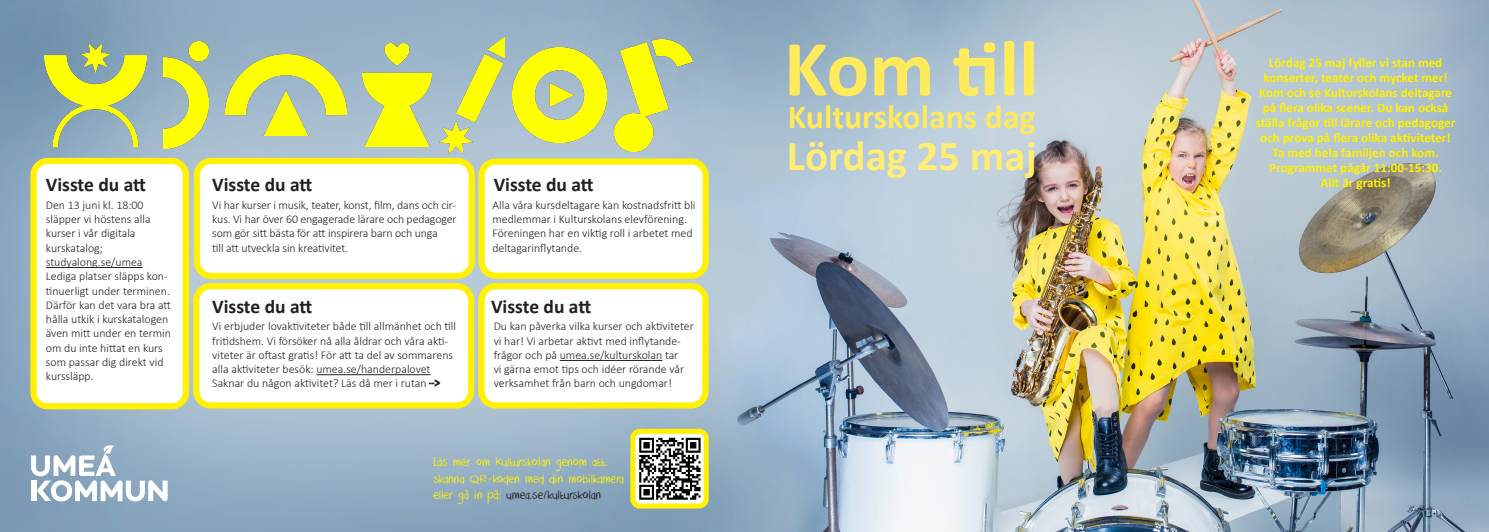
<style>
.page{position:relative;width:1489px;height:532px;background:#fff}
.page>*{position:absolute;margin:0;border:0;box-sizing:border-box;transform-origin:0 0}
.t1{font:700 80px "Calibri";color:#ffea5b}
.t2{font:700 42.75px "Calibri";color:#ffed74}
.t3{font:700 33.75px "Calibri";color:#ffea5b}
.t4{font:700 19.5px "Calibri";color:#231f20}
.t5{font:13.75px/16.5px "DK Crayon Crumble";color:#fff101}
.t6{font:700 13.12px/15px "Calibri";color:#fff101;text-align:center}
.t7{font:300 11.88px/14.2px "Calibri";color:#231f20}
.s1{font-family:"Bauhaus 93";font-weight:400}
.s2{color:#231f20}
</style>
<div class="page">
<img style="left:0;top:0;width:1488px;height:531px">
<svg style="left:1170px;top:159px;width:269px;height:51px;background:#b6b6a2"></svg>
<svg style="left:31px;top:443px;width:137px;height:58px"></svg>
<img style="left:636px;top:434px;width:66px;height:68px">
<div style="left:630px;top:428px;width:78px;height:80px;border:5px solid #fff101;border-radius:7px"></div>
<img style="left:439px;top:37px;width:65px;height:116px">
<img style="left:512px;top:48px;width:95px;height:94px">
<img style="left:614px;top:39px;width:78px;height:112px">
<img style="left:44px;top:44px;width:103px;height:102px">
<img style="left:163px;top:42px;width:46px;height:106px">
<img style="left:362px;top:44px;width:69px;height:102px">
<img style="left:225px;top:54px;width:121px;height:82px">
<div style="left:33px;top:161px;width:153px;height:245px;background:#fff;border-radius:14px"></div>
<div style="left:30px;top:158px;width:159px;height:251px;border:6px solid #fff101;border-radius:14px"></div>
<div style="left:196px;top:286px;width:275px;height:119px;background:#fff;border-radius:14px"></div>
<div style="left:193px;top:283px;width:281px;height:125px;border:6px solid #fff101;border-radius:14px"></div>
<div style="left:197px;top:161px;width:274px;height:115px;background:#fff;border-radius:14px"></div>
<div style="left:194px;top:158px;width:281px;height:121px;border:6px solid #fff101;border-radius:14px"></div>
<div style="left:481px;top:161px;width:224px;height:114px;background:#fff;border-radius:14px"></div>
<div style="left:478px;top:158px;width:230px;height:121px;border:6px solid #fff101;border-radius:14px"></div>
<hr style="left:46px;top:267px;width:96px;height:1px;background:#231f20">
<div style="left:481px;top:286px;width:224px;height:119px;background:#fff;border-radius:14px"></div>
<div style="left:478px;top:283px;width:230px;height:125px;border:6px solid #fff101;border-radius:14px"></div>
<hr style="left:316px;top:374px;width:114px;height:1px;background:#231f20">
<hr style="left:559px;top:360px;width:103px;height:1px;background:#231f20">
<p class="t4" style="left:46px;top:170px;width:101px">Visste du att</p>
<p class="t4" style="left:212px;top:170px;width:101px">Visste du att</p>
<p class="t4" style="left:493px;top:170px;width:101px">Visste du att</p>
<p class="t7" style="left:46px;top:198px;width:106px">Den 13 juni kl. 18:00 släpper vi höstens alla kurser i vår digitala kurskatalog; studyalong.se/umea</p>
<p class="t7" style="left:46px;top:269px;width:127px">Lediga platser släpps kon&shy;tinuerligt under terminen.<br>Därför kan det vara bra att hålla utkik i kurskatalogen även mitt under en termin om du inte hittat en kurs som passar dig direkt vid kurssläpp.</p>
<p class="t7" style="left:212px;top:198px;width:246px">Vi har kurser i musik, teater, konst, film, dans och cir&shy;kus. Vi har över 60 engagerade lärare och pedagoger som gör sitt bästa för att inspirera barn och unga<br>till att utveckla sin kreativitet.</p>
<p class="t7" style="left:492px;top:198px;width:205px">Alla våra kursdeltagare kan kostnadsfritt bli medlemmar i Kulturskolans elevförening.<br>Föreningen har en viktig roll i arbetet med deltagarinflytande.</p>
<p class="t4" style="left:212px;top:293px;width:101px">Visste du att</p>
<p class="t7" style="left:212px;top:319px;width:245px">Vi erbjuder lovaktiviteter både till allmänhet och till fritidshem. Vi försöker nå alla åldrar och våra akti&shy;viteter är oftast gratis! För att ta del av sommarens alla aktiviteter besök: umea.se/handerpalovet</p>
<p class="t7" style="left:212px;top:376px;width:230px">Saknar du någon aktivitet? Läs då mer i rutan <span class="s1">--&gt;</span></p>
<p class="t4" style="left:491px;top:293px;width:101px">Visste du att</p>
<p class="t7" style="left:493px;top:319px;width:202px">Du kan påverka vilka kurser och aktiviteter vi har! Vi arbetar aktivt med inflytande&shy;frågor och på umea.se/kulturskolan tar<br>vi gärna emot tips och idéer rörande vår verksamhet från barn och ungdomar!</p>
<p class="t5" style="left:433px;top:454px;width:192px">Läs mer om Kulturskolan genom att skanna QR-koden med din mobilkamera eller gå in på: <span class="s2">umea.se/kulturskolan</span></p>
<p class="t1" style="left:784px;top:12px;width:256px">Kom till</p>
<p class="t3" style="left:787px;top:93px;width:249px">Kulturskolans dag</p>
<p class="t2" style="left:787px;top:125px;width:251px">Lördag 25 maj</p>
<p class="t6" style="left:1255px;top:55px;width:201px">Lördag 25 maj fyller vi stan med konserter, teater och mycket mer!<br>Kom och se Kulturskolans deltagare på flera olika scener. Du kan också ställa frågor till lärare och pedagoger och prova på flera olika aktiviteter!<br>Ta med hela familjen och kom.<br>Programmet pågår 11:00-15:30.</p>
<p class="t6" style="left:1320px;top:175px;width:72px">Allt är gratis!</p>
</div>
